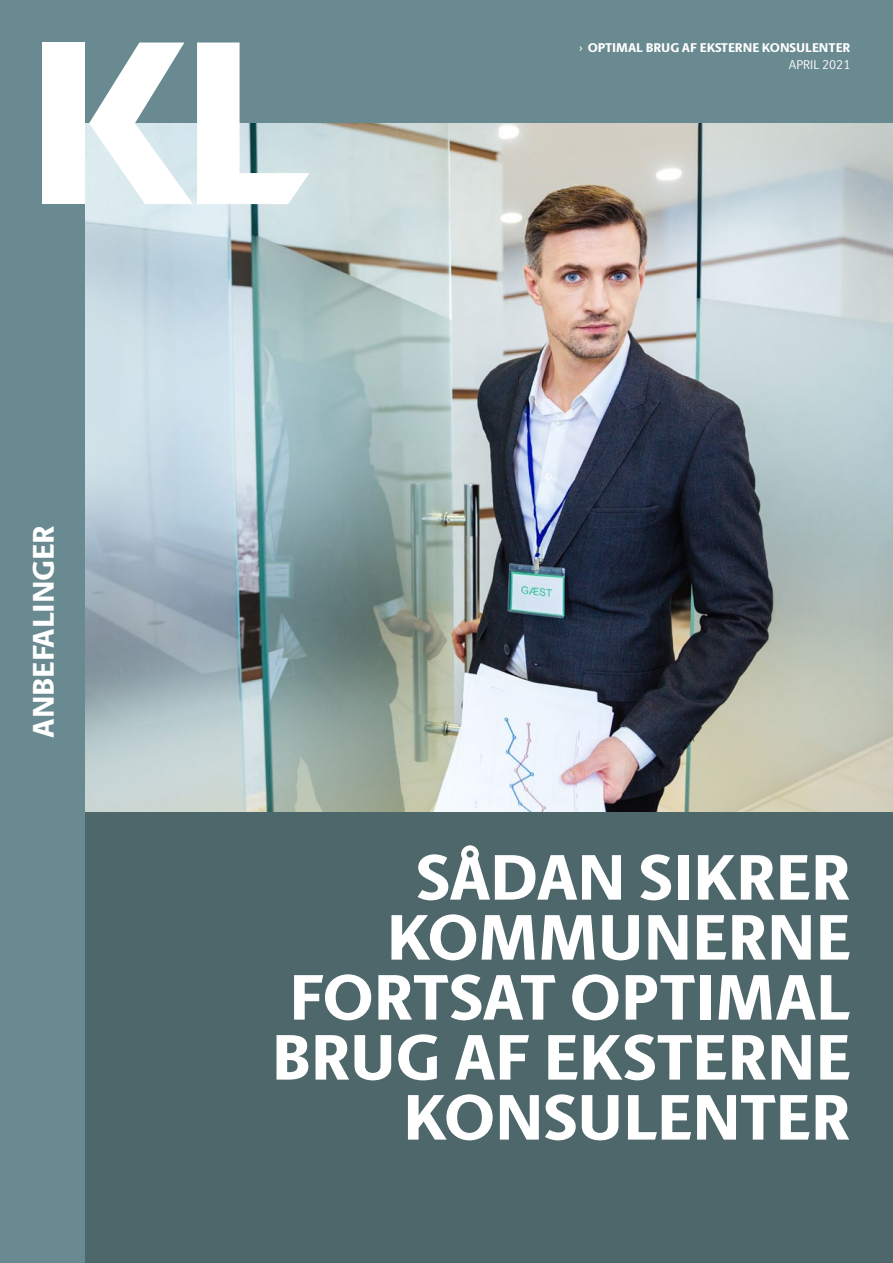
<style>
.page{position:relative;width:893px;height:1263px;background:#698a90}
.page>*{position:absolute;margin:0;border:0;box-sizing:border-box;transform-origin:0 0}
.Forside_OVERSKRIFT1{font:800 64.5px/60px "ID Sans";color:#fff;text-align:right}
.Forside_RYG_-_SANS{font:800 30px "ID Sans";color:#fff}
.t1{font:800 12.75px/17.2px "ID Sans";color:#fff;text-align:right}
.s1{font-weight:300}
</style>
<div class="page">
<img style="left:85px;top:123px;width:808px;height:689px">
<div style="left:85px;top:812px;width:808px;height:451px;background:#4e676b"></div>
<div style="left:43px;top:43px;width:42px;height:161px;background:#fff"></div>
<svg style="left:89px;top:43px;width:221px;height:161px"></svg>
<p class="Forside_RYG_-_SANS" style="left:25px;top:738px;width:214px;rotate:-90deg">ANBEFALINGER</p>
<p class="t1" style="left:579px;top:39px;width:273px"><span class="s1">›</span> OPTIMAL BRUG AF EKSTERNE KONSULENTER<br><span class="s1">APRIL 2021</span></p>
<h1 class="Forside_OVERSKRIFT1" style="left:272px;top:848px;width:580px">SÅDAN SIKRER<br>KOMMUNERNE<br>FORTSAT OPTIMAL<br>BRUG AF EKSTERNE<br>KONSULENTER</h1>
</div>
